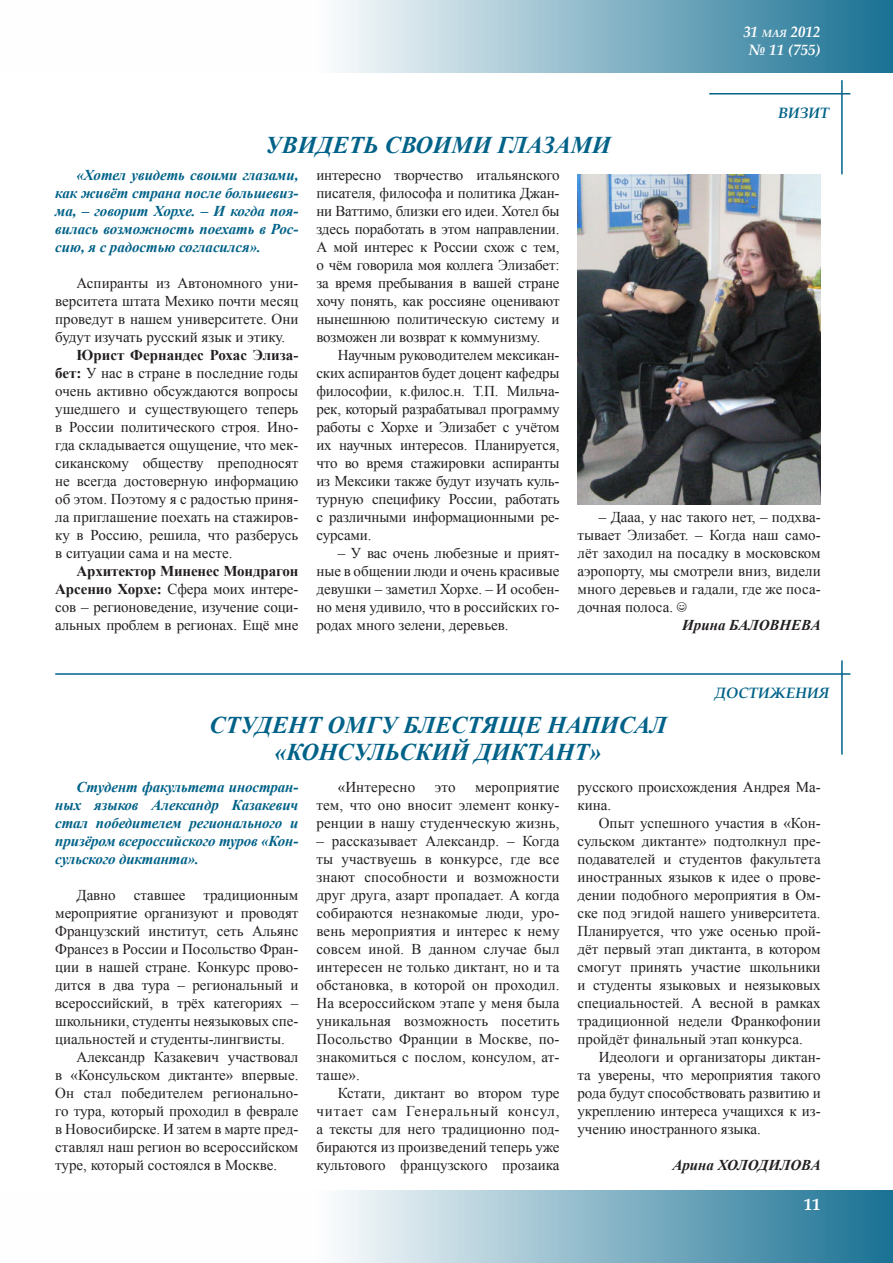
<style>
.page{position:relative;width:893px;height:1263px;background:#fff}
.page>*{position:absolute;margin:0;border:0;box-sizing:border-box;transform-origin:0 0}
.t1{font:italic 700 24px/27px "Times New Roman";color:#006288;text-align:center}
.t2{font:700 16.5px "Book Antiqua";color:#fff}
.t3{font:15px/18px "Times New Roman";letter-spacing:-.005em;color:#231f20;text-align:justify}
.t4{font:italic 700 15px/18px "Times New Roman";letter-spacing:-.01em;color:#006288;text-align:justify}
.t5{font:italic 700 15px "Times New Roman";color:#231f20}
.t6{font:italic 700 15px/18px "Book Antiqua";color:#fff;text-align:center}
.t7{font:italic 700 15px "Book Antiqua";color:#006288}
.s1{font-size:10.5px}
.s2{font-weight:700}
</style>
<div class="page">
<svg style="left:339px;top:0;width:554px;height:72px;background:#86b4c6"></svg>
<svg style="left:339px;top:1191px;width:554px;height:72px;background:#86b4c6"></svg>
<img style="left:578px;top:174px;width:243px;height:331px">
<hr style="left:841px;top:80px;width:2px;height:94px;background:#006288">
<hr style="left:709px;top:93px;width:141px;height:2px;background:#006288">
<hr style="left:841px;top:660px;width:2px;height:95px;background:#006288">
<hr style="left:55px;top:673px;width:795px;height:2px;background:#006288">
<p class="t6" style="left:743px;top:23px;width:79px">31 <span class="s1">мая</span> 2012 № 11 (755)</p>
<p class="t7" style="left:778px;top:102px;width:53px">ВИЗИТ</p>
<h1 class="t1" style="left:265px;top:131px;width:347px">УВИДЕТЬ СВОИМИ ГЛАЗАМИ</h1>
<p class="t4" style="left:55px;top:166px;width:245px;text-indent:21px">«Хотел увидеть своими глазами, как живёт страна после большевиз&shy;ма, – говорит Хорхе. – И когда поя&shy;вилась возможность поехать в Рос&shy;сию, я с радостью согласился».</p>
<p class="t3" style="left:55px;top:274px;width:245px;text-indent:21px">Аспиранты из Автономного уни&shy;верситета штата Мехико почти месяц проведут в нашем университете. Они будут изучать русский язык и этику.</p>
<p class="t3" style="left:55px;top:346px;width:245px;text-indent:21px"><span class="s2">Юрист Фернандес Рохас Элиза&shy;бет:</span> У нас в стране в последние годы очень активно обсуждаются вопросы ушедшего и существующего теперь в России политического строя. Ино&shy;гда складывается ощущение, что мек&shy;сиканскому обществу преподносят не всегда достоверную информацию об этом. Поэтому я с радостью приня&shy;ла приглашение поехать на стажиров&shy;ку в Россию, решила, что разберусь в ситуации сама и на месте.</p>
<p class="t3" style="left:55px;top:562px;width:245px;text-indent:21px"><span class="s2">Архитектор Миненес Мондрагон Арсенио Хорхе:</span> Сфера моих интере&shy;сов – регионоведение, изучение соци&shy;альных проблем в регионах. Ещё мне</p>
<p class="t3" style="left:316px;top:166px;width:245px">интересно творчество итальянского писателя, философа и политика Джан&shy;ни Ваттимо, близки его идеи. Хотел бы здесь поработать в этом направлении.<br>А мой интерес к России схож с тем, о чём говорила моя коллега Элизабет: за время пребывания в вашей стране хочу понять, как россияне оценивают нынешнюю политическую систему и возможен ли возврат к коммунизму.</p>
<p class="t3" style="left:316px;top:346px;width:245px;text-indent:21px">Научным руководителем мексикан&shy;ских аспирантов будет доцент кафедры философии, к.филос.н. Т.П. Мильча&shy;рек, который разрабатывал программу работы с Хорхе и Элизабет с учётом их научных интересов. Планируется, что во время стажировки аспиранты из Мексики также будут изучать куль&shy;турную специфику России, работать с различными информационными ре&shy;сурсами.</p>
<p class="t3" style="left:316px;top:544px;width:245px;text-indent:21px">– У вас очень любезные и прият&shy;ные в общении люди и очень красивые девушки – заметил Хорхе. – И особен&shy;но меня удивило, что в российских го&shy;родах много зелени, деревьев.</p>
<p class="t3" style="left:578px;top:508px;width:245px;text-indent:21px">– Дааа, у нас такого нет, – подхва&shy;тывает Элизабет. – Когда наш само&shy;лёт заходил на посадку в московском аэропорту, мы смотрели вниз, видели много деревьев и гадали, где же поса&shy;дочная полоса.</p>
<p class="t5" style="left:682px;top:615px;width:140px">Ирина БАЛОВНЕВА</p>
<p class="t7" style="left:715px;top:682px;width:116px">ДОСТИЖЕНИЯ</p>
<h1 class="t1" style="left:209px;top:710px;width:458px">СТУДЕНТ ОМГУ БЛЕСТЯЩЕ НАПИСАЛ «КОНСУЛЬСКИЙ ДИКТАНТ»</h1>
<p class="t4" style="left:55px;top:778px;width:245px;text-indent:21px">Студент факультета иностран&shy;ных языков Александр Казакевич стал победителем регионального и призёром всероссийского туров «Кон&shy;сульского диктанта».</p>
<p class="t3" style="left:77px;top:886px;width:223px">Давно ставшее традиционным</p>
<p class="t3" style="left:55px;top:904px;width:245px">мероприятие организуют и проводят</p>
<p class="t3" style="left:55px;top:922px;width:245px">Французский институт, сеть Альянс</p>
<p class="t3" style="left:55px;top:940px;width:245px">Франсез в России и Посольство Фран-</p>
<p class="t3" style="left:55px;top:958px;width:245px">ции в нашей стране. Конкурс прово-</p>
<p class="t3" style="left:55px;top:976px;width:245px">дится в два тура – региональный и</p>
<p class="t3" style="left:55px;top:994px;width:245px">всероссийский, в трёх категориях –</p>
<p class="t3" style="left:55px;top:1012px;width:245px">школьники, студенты неязыковых спе-</p>
<p class="t3" style="left:55px;top:1030px;width:231px">циальностей и студенты-лингвисты.</p>
<p class="t3" style="left:77px;top:1048px;width:223px">Александр Казакевич участвовал</p>
<p class="t3" style="left:55px;top:1066px;width:245px">в «Консульском диктанте» впервые.</p>
<p class="t3" style="left:55px;top:1084px;width:245px">Он стал победителем регионально-</p>
<p class="t3" style="left:55px;top:1102px;width:245px">го тура, который проходил в феврале</p>
<p class="t3" style="left:55px;top:1120px;width:245px">в Новосибирске. И затем в марте пред-</p>
<p class="t3" style="left:55px;top:1138px;width:245px">ставлял наш регион во всероссийском</p>
<p class="t3" style="left:55px;top:1156px;width:224px">туре, который состоялся в Москве.</p>
<p class="t3" style="left:578px;top:778px;width:245px">русского происхождения Андрея Ма&shy;кина.</p>
<p class="t3" style="left:578px;top:814px;width:245px;text-indent:21px">Опыт успешного участия в «Кон&shy;сульском диктанте» подтолкнул пре&shy;подавателей и студентов факультета иностранных языков к идее о прове&shy;дении подобного мероприятия в Ом&shy;ске под эгидой нашего университета.<br>Планируется, что уже осенью прой&shy;дёт первый этап диктанта, в котором смогут принять участие школьники и студенты языковых и неязыковых специальностей. А весной в рамках традиционной недели Франкофонии пройдёт финальный этап конкурса.</p>
<p class="t3" style="left:578px;top:1048px;width:245px;text-indent:21px">Идеологи и организаторы диктан&shy;та уверены, что мероприятия такого рода будут способствовать развитию и укреплению интереса учащихся к из&shy;учению иностранного языка.</p>
<p class="t5" style="left:672px;top:1155px;width:150px">Арина ХОЛОДИЛОВА</p>
<p class="t3" style="left:338px;top:778px;width:79px">«Интересно</p>
<p class="t3" style="left:435px;top:778px;width:22px">это</p>
<p class="t3" style="left:316px;top:778px;width:245px;text-indent:159px">мероприятие тем, что оно вносит элемент конку&shy;ренции в нашу студенческую жизнь,</p>
<p class="t3" style="left:316px;top:832px;width:245px">– рассказывает Александр. – Когда ты участвуешь в конкурсе, где все знают способности и возможности друг друга, азарт пропадает. А когда собираются незнакомые люди, уро&shy;вень мероприятия и интерес к нему совсем иной. В данном случае был интересен не только диктант, но и та обстановка, в которой он проходил.<br>На всероссийском этапе у меня была уникальная возможность посетить Посольство Франции в Москве, по&shy;знакомиться с послом, консулом, ат&shy;таше».</p>
<p class="t3" style="left:316px;top:1084px;width:245px;text-indent:21px">Кстати, диктант во втором туре читает сам Генеральный консул, а тексты для него традиционно под&shy;бираются из произведений теперь уже культового французского прозаика</p>
<p class="t2" style="left:804px;top:1194px;width:18px">11</p>
</div>
